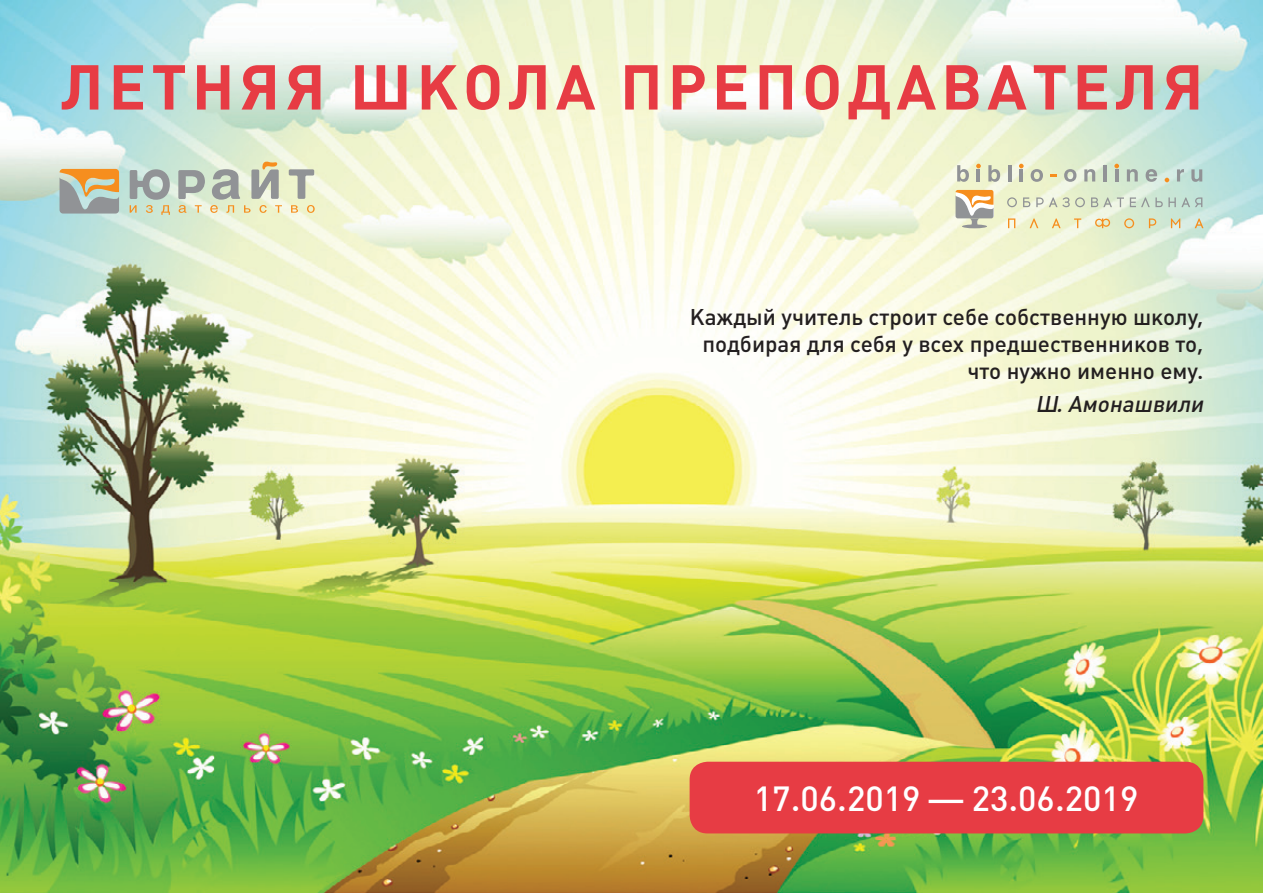
<style>
.page{position:relative;width:1263px;height:893px;background:#fff}
.page>*{position:absolute;margin:0;border:0;box-sizing:border-box;transform-origin:0 0}
.t1{font:62.25px "Plumb Bold C";letter-spacing:.08em;color:#e73c44}
.t2{font:34.5px "Plumb Medium C";color:#fff}
.t3{font:22.5px/27px "Plumb Medium C";color:#231f20;text-align:right}
.t4{font:italic 22.5px "Plumb Medium C";color:#231f20}
</style>
<div class="page">
<img style="left:0;top:0;width:1263px;height:893px">
<div style="left:690px;top:762px;width:513px;height:71px;background:#e73c44;border-radius:18px"></div>
<svg style="left:60px;top:169px;width:59px;height:45px;background:#bca887"></svg>
<svg style="left:130px;top:162px;width:185px;height:53px;background:#cad1bc"></svg>
<svg style="left:955px;top:190px;width:38px;height:38px"></svg>
<svg style="left:957px;top:165px;width:12px;height:17px"></svg>
<svg style="left:988px;top:165px;width:12px;height:17px"></svg>
<hr style="left:1008px;top:165px;width:3px;height:16px;background:#919396">
<hr style="left:1019px;top:169px;width:4px;height:12px;background:#919396">
<svg style="left:1031px;top:169px;width:12px;height:13px"></svg>
<svg style="left:1050px;top:174px;width:7px;height:3px"></svg>
<svg style="left:1064px;top:169px;width:12px;height:13px"></svg>
<svg style="left:1084px;top:169px;width:11px;height:12px"></svg>
<hr style="left:1104px;top:165px;width:3px;height:16px;background:#919396">
<svg style="left:1127px;top:169px;width:11px;height:12px"></svg>
<svg style="left:1145px;top:169px;width:12px;height:13px"></svg>
<svg style="left:1177px;top:169px;width:7px;height:12px"></svg>
<svg style="left:1191px;top:169px;width:11px;height:13px"></svg>
<svg style="left:1008px;top:218px;width:195px;height:10px;background:#e5e0b9"></svg>
<svg style="left:1007px;top:197px;width:195px;height:10px;background:#ccd8c5"></svg>
<svg style="left:1165px;top:178px;width:4px;height:4px"></svg>
<svg style="left:1114px;top:164px;width:5px;height:17px"></svg>
<svg style="left:1019px;top:164px;width:4px;height:4px"></svg>
<svg style="left:976px;top:164px;width:5px;height:17px"></svg>
<h1 class="t1" style="left:61px;top:52px;width:1144px">Летняя школа преподавателя</h1>
<p class="t3" style="left:690px;top:304px;width:515px">Каждый учитель строит себе собственную школу, подбирая для себя у всех предшественников то, что нужно именно ему.</p>
<p class="t4" style="left:1035px;top:391px;width:174px">Ш.Амонашвили</p>
<h2 class="t2" style="left:754px;top:779px;width:386px">17.06.2019 — 23.06.2019</h2>
</div>
